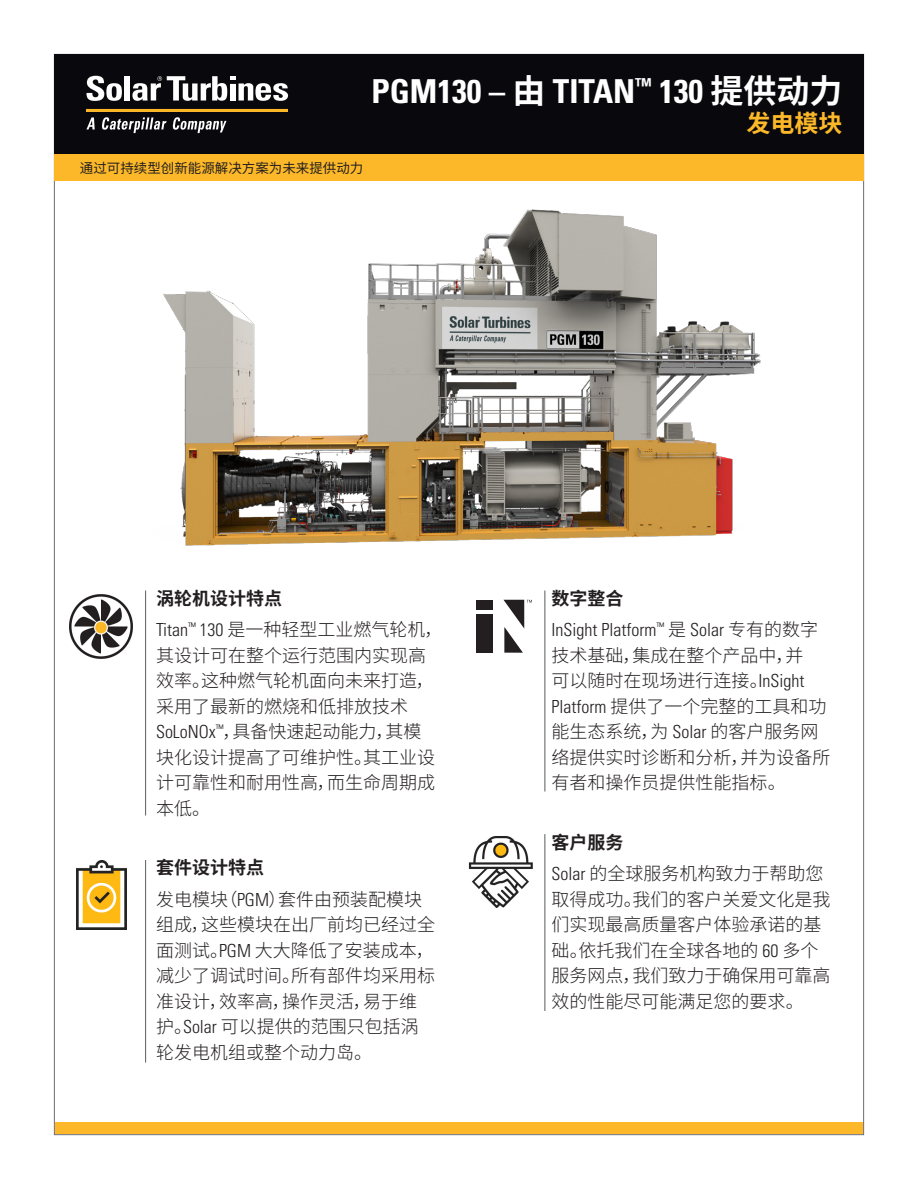
<style>
.page{position:relative;width:918px;height:1188px;background:#fff}
.page>*{position:absolute;margin:0;border:0;box-sizing:border-box;transform-origin:0 0}
.t1{font:700 condensed 33px "Univers LT Std";color:#fff}
.t2{font:700 24px "Noto Sans CJ Ksc";color:#fcb828}
.t3{font:300 18px/25.5px "Noto Sans CJ Ksc";color:#231f20}
.t4{font:300 condensed 18px "Univers LT Std";color:#231f20}
.t5{font:700 18px "Noto Sans CJ Ksc";color:#231f20}
.t6{font:13.5px "Noto Sans CJ Ksc";color:#231f20}
.s1{font-family:"Noto Sans CJ Ksc";font-stretch:normal}
.s2{font-weight:700}
.s3{font-family:"Univers LT Std";font-stretch:condensed}
</style>
<div class="page">
<div style="left:54px;top:54px;width:810px;height:101px;background:#08080d"></div>
<div style="left:55px;top:1122px;width:808px;height:12px;background:#fcb828"></div>
<div style="left:54px;top:155px;width:810px;height:26px;background:#fcb828"></div>
<img style="left:163px;top:209px;width:598px;height:337px">
<svg style="left:86px;top:117px;width:9px;height:12px"></svg>
<svg style="left:172px;top:117px;width:54px;height:16px"></svg>
<svg style="left:102px;top:117px;width:64px;height:16px"></svg>
<hr style="left:86px;top:109px;width:202px;height:2px;background:#fcb729">
<svg style="left:86px;top:76px;width:202px;height:25px"></svg>
<img style="left:76px;top:860px;width:51px;height:69px">
<img style="left:69px;top:594px;width:64px;height:65px">
<div style="left:476px;top:600px;width:16px;height:10px;background:#231f20"></div>
<div style="left:476px;top:615px;width:16px;height:38px;background:#231f20"></div>
<svg style="left:503px;top:600px;width:29px;height:53px"></svg>
<img style="left:468px;top:836px;width:65px;height:72px">
<hr style="left:145px;top:591px;width:1px;height:225px;background:#6c6d70">
<hr style="left:544px;top:591px;width:1px;height:201px;background:#6c6d70">
<hr style="left:145px;top:860px;width:1px;height:203px;background:#6c6d70">
<hr style="left:544px;top:834px;width:1px;height:177px;background:#6c6d70">
<p class="t6" style="left:80px;top:161px;width:285px">通过可持续型创新能源解决方案为未来提供动力</p>
<h1 class="t1" style="left:371px;top:71px;width:472px">PGM130 – <span class="s1">由</span> TITAN<sup>™</sup> 130 <span class="s1">提供动力</span></h1>
<h2 class="t2" style="left:746px;top:109px;width:97px">发电模块</h2>
<p class="t3" style="left:156px;top:583px;width:288px;line-height:31.5px"><span class="s2">涡轮机设计特点<br></span><span class="s3">Titan</span><sup>™</sup> <span class="s3">130</span> 是一种轻型工业燃气轮机，</p>
<p class="t3" style="left:156px;top:643px;width:280px">其设计可在整个运行范围内实现高效率。这种燃气轮机面向未来打造，采用了最新的燃烧和低排放技术<br><span class="s3">SoLoNOx</span><sup>™</sup>，具备快速起动能力，其模块化设计提高了可维护性。其工业设计可靠性和耐用性高，而生命周期成本低。</p>
<p class="t3" style="left:156px;top:852px;width:268px;line-height:31.5px"><span class="s2">套件设计特点<br></span>发电模块（<span class="s3">PGM</span>）套件由预装配模块</p>
<p class="t3" style="left:156px;top:912px;width:280px">组成，这些模块在出厂前均已经过全面测试。<span class="s3">PGM</span> 大大降低了安装成本，减少了调试时间。所有部件均采用标准设计，效率高，操作灵活，易于维护。<span class="s3">Solar</span> 可以提供的范围只包括涡轮发电机组或整个动力岛。</p>
<p class="t5" style="left:552px;top:588px;width:73px">数字整合</p>
<p class="t4" style="left:552px;top:619px;width:268px">InSight Platform<sup>™</sup> <span class="s1">是</span> Solar <span class="s1">专有的数字</span></p>
<p class="t3" style="left:552px;top:643px;width:281px">技术基础，集成在整个产品中，并<br>可以随时在现场进行连接。<span class="s3">InSight<br>Platform</span> 提供了一个完整的工具和功能生态系统，为 <span class="s3">Solar</span> 的客户服务网络提供实时诊断和分析，并为设备所有者和操作员提供性能指标。</p>
<p class="t3" style="left:552px;top:827px;width:273px;line-height:31.5px"><span class="s2">客户服务<br></span><span class="s3">Solar</span> 的全球服务机构致力于帮助您</p>
<p class="t3" style="left:552px;top:887px;width:281px">取得成功。我们的客户关爱文化是我们实现最高质量客户体验承诺的基础。依托我们在全球各地的 <span class="s3">60</span> 多个服务网点，我们致力于确保用可靠高效的性能尽可能满足您的要求。</p>
</div>
